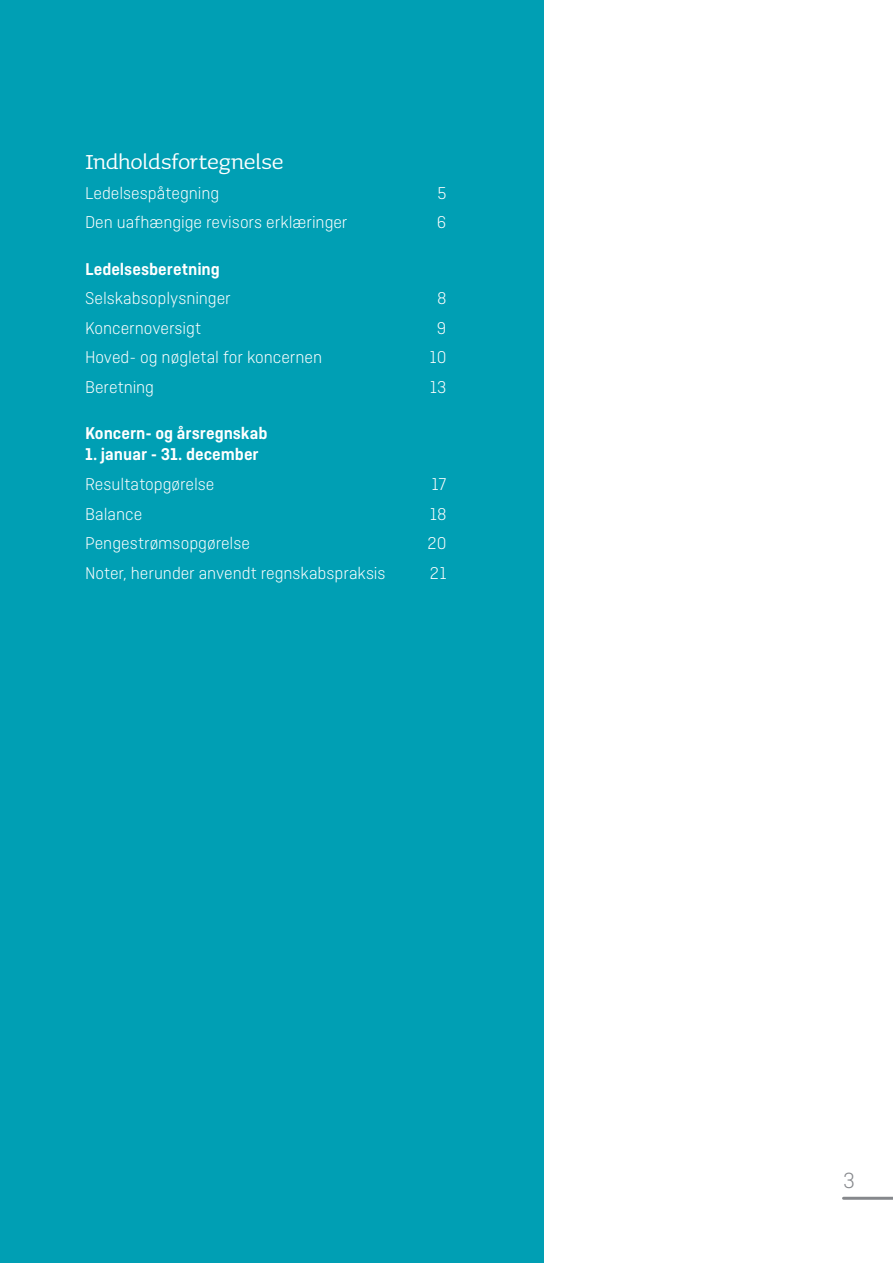
<style>
.page{position:relative;width:893px;height:1263px;background:#fff}
.page>*{position:absolute;margin:0;border:0;box-sizing:border-box;transform-origin:0 0}
.t1{font:27px "Sauna Pro";letter-spacing:-.015em;color:#fff}
.t2{font:300 23.1px "Ciutadella";color:#86888c}
.t3{font:300 18px "Ciutadella";letter-spacing:-.005em;color:#fff}
.t4{font:600 18px "Ciutadella";color:#fff}
</style>
<div class="page">
<hr style="left:843px;top:1197px;width:50px;height:3px;background:#86888c">
<div style="left:0;top:0;width:544px;height:1263px;background:#009fb4"></div>
<h1 class="t1" style="left:85px;top:147px;width:200px">Indholdsfortegnelse</h1>
<p class="t3" style="left:85px;top:183px;width:136px">Ledelsespåtegning</p>
<p class="t3" style="left:437px;top:183px;width:11px">5</p>
<p class="t3" style="left:85px;top:213px;width:264px">Den uafhængige revisors erklæringer</p>
<p class="t3" style="left:437px;top:213px;width:11px">6</p>
<p class="t4" style="left:85px;top:259px;width:136px">Ledelsesberetning</p>
<p class="t3" style="left:85px;top:289px;width:147px">Selskabsoplysninger</p>
<p class="t3" style="left:437px;top:289px;width:11px">8</p>
<p class="t3" style="left:85px;top:318px;width:118px">Koncernoversigt</p>
<p class="t3" style="left:437px;top:318px;width:11px">9</p>
<p class="t3" style="left:85px;top:348px;width:239px">Hoved- og nøgletal for koncernen</p>
<p class="t3" style="left:430px;top:348px;width:18px">10</p>
<p class="t3" style="left:85px;top:377px;width:71px">Beretning</p>
<p class="t3" style="left:430px;top:377px;width:18px">13</p>
<p class="t4" style="left:85px;top:423px;width:184px">Koncern- og årsregnskab</p>
<p class="t4" style="left:85px;top:444px;width:175px">1. januar - 31. december</p>
<p class="t3" style="left:85px;top:474px;width:131px">Resultatopgørelse</p>
<p class="t3" style="left:432px;top:474px;width:16px">17</p>
<p class="t3" style="left:85px;top:504px;width:59px">Balance</p>
<p class="t3" style="left:430px;top:504px;width:18px">18</p>
<p class="t3" style="left:85px;top:533px;width:166px">Pengestrømsopgørelse</p>
<p class="t3" style="left:427px;top:533px;width:20px">20</p>
<p class="t3" style="left:85px;top:563px;width:302px">Noter, herunder anvendt regnskabspraksis</p>
<p class="t3" style="left:430px;top:563px;width:18px">21</p>
<p class="t2" style="left:843px;top:1168px;width:13px">3</p>
</div>
